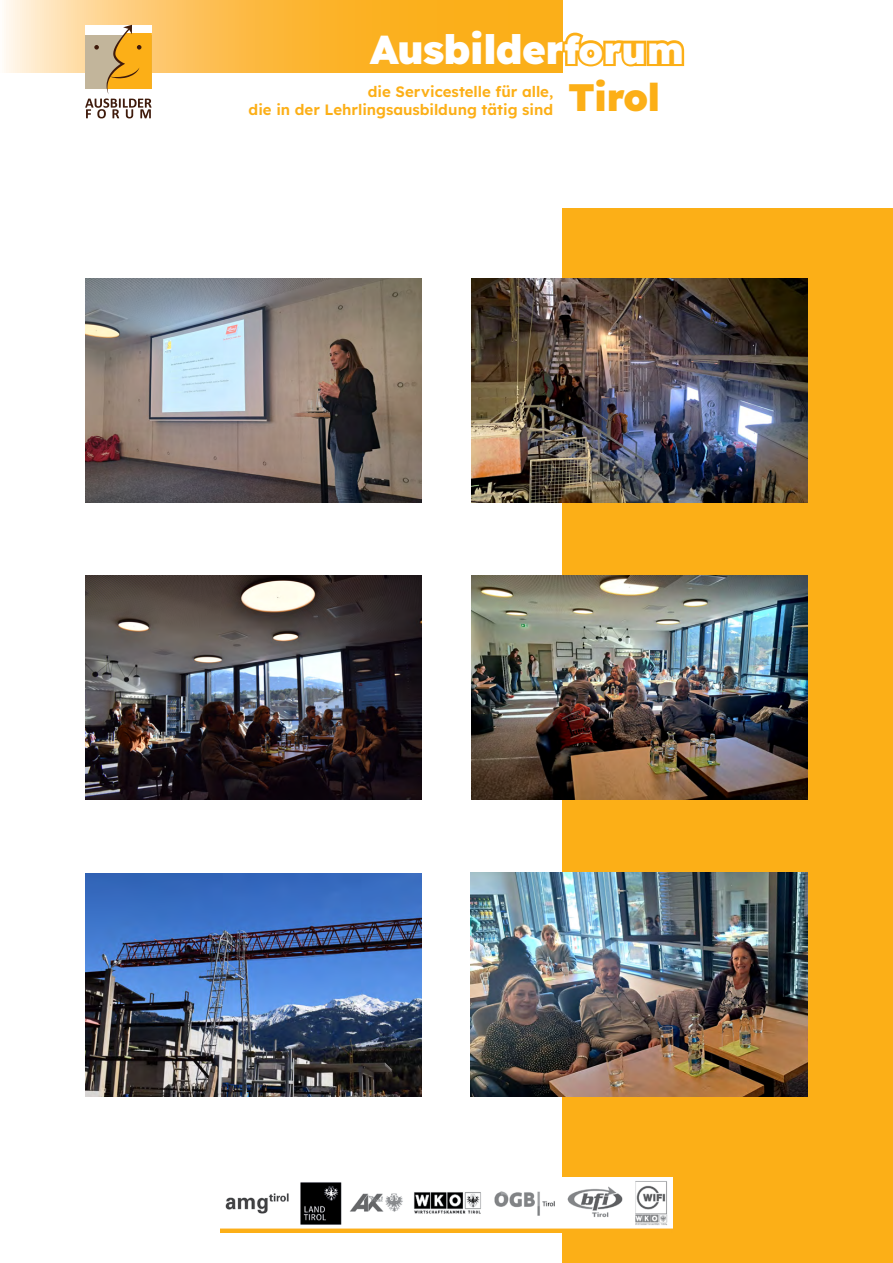
<style>
.page{position:relative;width:893px;height:1263px;background:#fff}
.page>*{position:absolute;margin:0;border:0;box-sizing:border-box;transform-origin:0 0}
.t1{font:900 40.5px "Lexend";letter-spacing:-.02em;color:#fff}
.t2{font:900 38.25px "Lexend";letter-spacing:-.02em;color:#fcaf17}
.t3{font:600 15px/18px "Lexend";color:#fcaf17;text-align:right}
.s1{font-size:38.25px}
</style>
<div class="page">
<div style="left:563px;top:208px;width:330px;height:1055px;background:#fcaf17"></div>
<img style="left:472px;top:279px;width:336px;height:224px">
<img style="left:471px;top:873px;width:336px;height:224px">
<img style="left:85px;top:279px;width:336px;height:224px">
<img style="left:85px;top:576px;width:336px;height:224px">
<img style="left:472px;top:576px;width:336px;height:224px">
<img style="left:86px;top:873px;width:335px;height:223px">
<svg style="left:4px;top:0;width:559px;height:72px;background:#fcbe4b"></svg>
<svg style="left:560px;top:29px;width:125px;height:41px"></svg>
<svg style="left:85px;top:25px;width:67px;height:93px"></svg>
<img style="left:220px;top:1178px;width:452px;height:54px">
<h1 class="t1" style="left:370px;top:20px;width:315px">Ausbilder<span class="s1">forum</span></h1>
<h2 class="t2" style="left:568px;top:70px;width:94px">Tirol</h2>
<p class="t3" style="left:249px;top:81px;width:306px">die Servicestelle für alle,<br>die in der Lehrlingsausbildung tätig sind</p>
</div>
